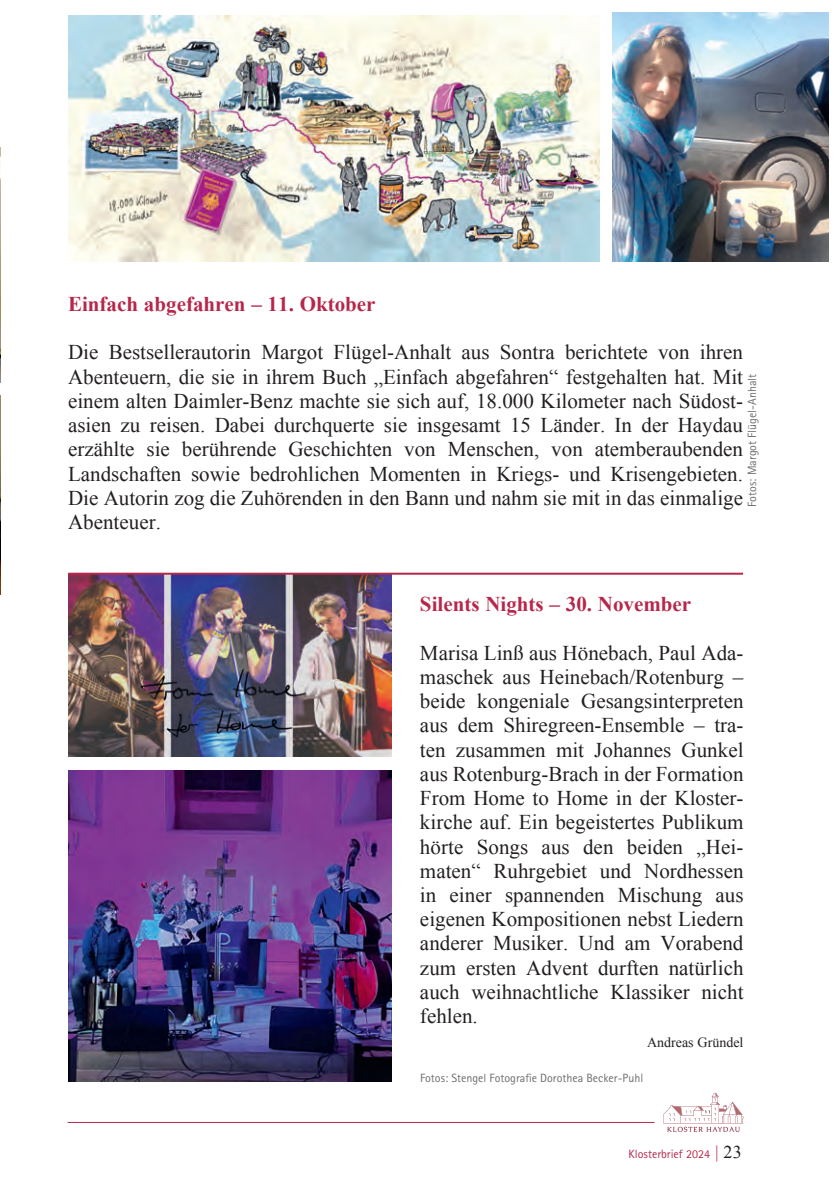
<style>
.page{position:relative;width:840px;height:1191px;background:#fff}
.page>*{position:absolute;margin:0;border:0;box-sizing:border-box;transform-origin:0 0}
.Grundtext_10_12_105{font:21px/24.2px "Times New Roman";color:#231f20;text-align:justify}
.Grundtext_10_12_105-2{font:700 21px "Times New Roman";color:#b6274b}
.Grundtext_10_12_105-3{font:14px "Times New Roman";color:#231f20}
.t1{font:12px "Rotis Sans Serif Pro";color:#6c6d70}
.t2{font:12px "Rotis Sans Serif Pro";color:#b6274b}
.s1{font-family:"Times New Roman";font-size:18px}
.s2{font-family:"Times New Roman";font-size:18px;color:#231f20}
</style>
<div class="page">
<hr style="left:68px;top:1122px;width:586px;height:1px;background:#b6274b">
<svg style="left:663px;top:1092px;width:80px;height:40px"></svg>
<img style="left:0;top:149px;width:1px;height:233px">
<img style="left:612px;top:13px;width:216px;height:249px">
<img style="left:0;top:396px;width:1px;height:198px">
<img style="left:68px;top:16px;width:531px;height:246px">
<img style="left:68px;top:574px;width:323px;height:182px">
<hr style="left:68px;top:572px;width:674px;height:2px;background:#b6274b">
<img style="left:68px;top:770px;width:323px;height:311px">
<p class="Grundtext_10_12_105-2" style="left:68px;top:289px;width:309px">Einfach abgefahren – 11. Oktober</p>
<p class="Grundtext_10_12_105" style="left:68px;top:340px;width:676px">Die Bestsellerautorin Margot Flügel-Anhalt aus Sontra berichtete von ihren Abenteuern, die sie in ihrem Buch „Einfach abgefahren“ festgehalten hat. Mit einem alten Daimler-Benz machte sie sich auf, 18.000 Kilometer nach Südost&shy;asien zu reisen. Dabei durchquerte sie insgesamt 15 Länder. In der Haydau erzählte sie berührende Geschichten von Menschen, von atemberaubenden Landschaften sowie bedrohlichen Momenten in Kriegs- und Krisengebieten.<br>Die Autorin zog die Zuhörenden in den Bann und nahm sie mit in das einmalige Abenteuer.</p>
<p class="t1" style="left:744px;top:506px;width:134px;rotate:-90deg">Fotos: Margot Flügel-Anhalt</p>
<p class="Grundtext_10_12_105-2" style="left:420px;top:590px;width:273px">Silents Nights – 30. November</p>
<p class="Grundtext_10_12_105" style="left:420px;top:640px;width:325px">Marisa Linß aus Hönebach, Paul Ada&shy;maschek aus Heinebach/Rotenburg – beide kongeniale Gesangsinterpreten aus dem Shiregreen-Ensemble – tra&shy;ten zusammen mit Johannes Gunkel aus Rotenburg-Brach in der Formation From Home to Home in der Kloster&shy;kirche auf. Ein begeistertes Publikum hörte Songs aus den beiden „Hei&shy;maten“ Ruhrgebiet und Nordhessen in einer spannenden Mischung aus eigenen Kompositionen nebst Liedern anderer Musiker. Und am Vorabend zum ersten Advent durften natürlich auch weihnachtliche Klassiker nicht fehlen.</p>
<p class="Grundtext_10_12_105-3" style="left:646px;top:1033px;width:98px">Andreas Gründel</p>
<p class="t1" style="left:420px;top:1070px;width:224px">Fotos: Stengel Fotografie Dorothea Becker-Puhl</p>
<p class="t2" style="left:628px;top:1147px;width:114px">Klosterbrief 2024 <span class="s1">|</span> <span class="s2">23</span></p>
</div>
